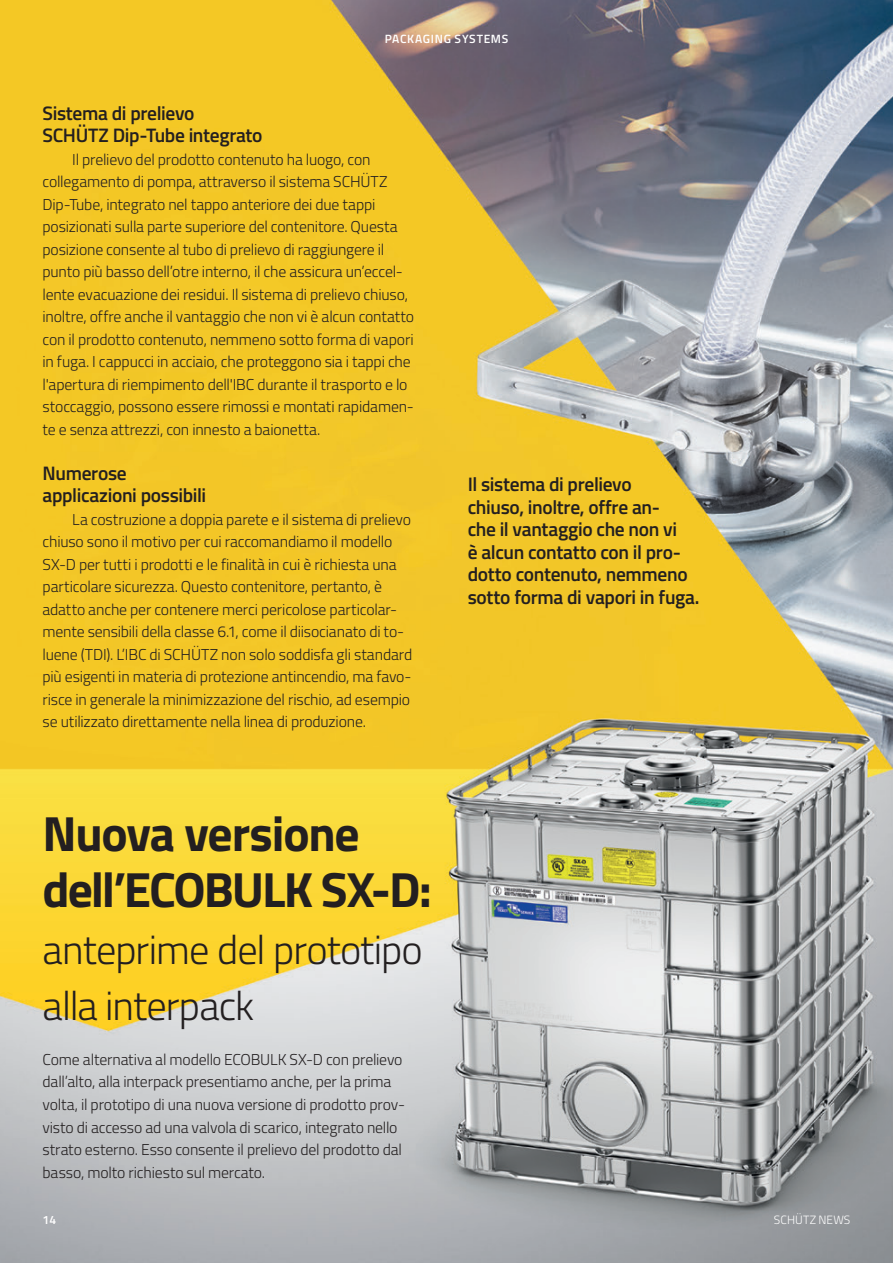
<style>
.page{position:relative;width:893px;height:1263px;background:#fff}
.page>*{position:absolute;margin:0;border:0;box-sizing:border-box;transform-origin:0 0}
.t1{font:700 49.5px/56.2px "Cairo";letter-spacing:-.03em;color:#231f20}
.t2{font:300 40.5px/56.2px "Cairo";letter-spacing:-.025em;color:#231f20}
.t3{font:600 19.5px/22.5px "Cairo";letter-spacing:-.02em;color:#231f20}
.t4{font:300 15.75px/22.5px "Cairo";letter-spacing:-.01em;color:#231f20}
.t5{font:600 12px "Cairo";letter-spacing:.055em;color:#fff}
.t6{font:300 12px "Cairo";letter-spacing:.01em;color:#fff}
</style>
<div class="page">
<img style="left:0;top:0;width:893px;height:1263px">
<p class="t5" style="left:385px;top:29px;width:125px">PACKAGING SYSTEMS</p>
<p class="t3" style="left:43px;top:102px;width:222px">Sistema di prelievo<br>SCHÜTZ Dip-Tube integrato</p>
<p class="t4" style="left:43px;top:148px;width:373px;text-indent:30px">Il prelievo del prodotto contenuto ha luogo, con collegamento di pompa, attraverso il sistema SCHÜTZ Dip-Tube, integrato nel tappo anteriore dei due tappi posizionati sulla parte superiore del contenitore. Questa posizione consente al tubo di prelievo di raggiungere il punto più basso dell’otre interno, il che assicura un’eccel&shy;lente evacuazione dei residui. Il sistema di prelievo chiuso, inoltre, offre anche il vantaggio che non vi è alcun contatto con il prodotto contenuto, nemmeno sotto forma di vapori in fuga. I cappucci in acciaio, che proteggono sia i tappi che l'apertura di riempimento dell'IBC durante il trasporto e lo stoccaggio, possono essere rimossi e montati rapidamen&shy;te e senza attrezzi, con innesto a baionetta.</p>
<p class="t3" style="left:43px;top:462px;width:165px">Numerose applicazioni possibili</p>
<p class="t4" style="left:43px;top:508px;width:371px;text-indent:30px">La costruzione a doppia parete e il sistema di prelievo chiuso sono il motivo per cui raccomandiamo il modello SX-D per tutti i prodotti e le finalità in cui è richiesta una particolare sicurezza. Questo contenitore, pertanto, è adatto anche per contenere merci pericolose particolar&shy;mente sensibili della classe 6.1, come il diisocianato di to&shy;luene (TDI). L’IBC di SCHÜTZ non solo soddisfa gli standard più esigenti in materia di protezione antincendio, ma favo&shy;risce in generale la minimizzazione del rischio, ad esempio se utilizzato direttamente nella linea di produzione.</p>
<p class="t3" style="left:468px;top:473px;width:233px">Il sistema di prelievo<br>chiuso, inoltre, offre an-<br>che il vantaggio che non vi<br>è alcun contatto con il pro&shy;dotto contenuto, nemmeno sotto forma di vapori in fuga.</p>
<h1 class="t1" style="left:43px;top:805px;width:391px">Nuova versione dell’ECOBULK SX-D:</h1>
<h2 class="t2" style="left:43px;top:921px;width:382px">anteprime del prototipo alla interpack</h2>
<p class="t4" style="left:43px;top:1048px;width:364px">Come alternativa al modello ECOBULK SX-D con prelievo dall’alto, alla interpack presentiamo anche, per la prima volta, il prototipo di una nuova versione di prodotto prov&shy;visto di accesso ad una valvola di scarico, integrato nello strato esterno. Esso consente il prelievo del prodotto dal basso, molto richiesto sul mercato.</p>
<p class="t5" style="left:43px;top:1211px;width:15px">14</p>
<p class="t6" style="left:774px;top:1211px;width:78px">SCHÜTZ NEWS</p>
</div>
